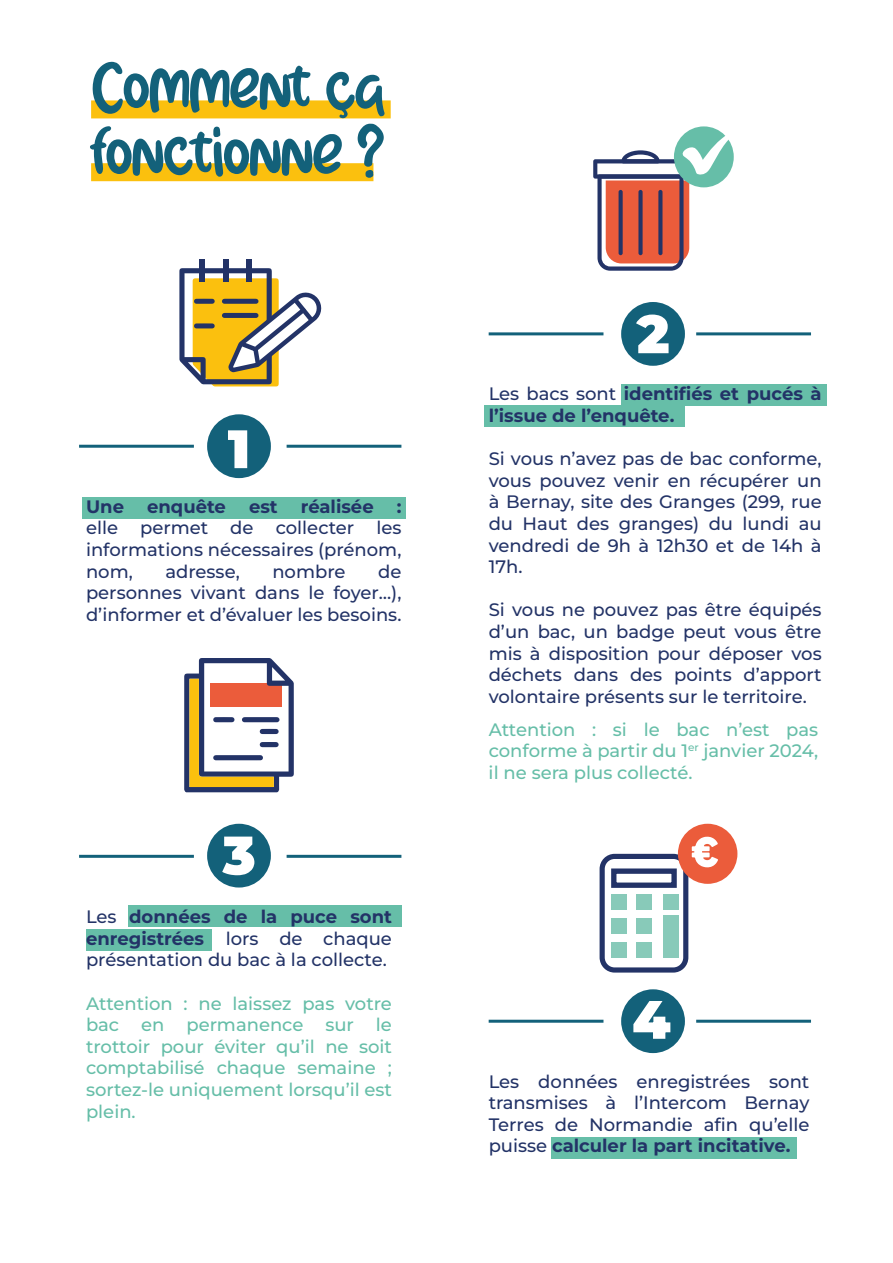
<style>
.page{position:relative;width:893px;height:1263px;background:#fff}
.page>*{position:absolute;margin:0;border:0;box-sizing:border-box;transform-origin:0 0}
.t1{font:90px/66px "Lemon Juice";color:#13617a}
.t2{font:900 54px "Montserrat";color:#fff}
.t3{font:500 18px/21.6px "Montserrat";color:#233367;text-align:justify}
.t4{font:500 18px/21.6px "Montserrat";color:#66bea8;text-align:justify}
.t5{font:700 18px/21.6px "Montserrat";color:#233367}
.s1{font-weight:700}
.s2{font-weight:500}
</style>
<div class="page">
<div style="left:207px;top:414px;width:64px;height:64px;background:#13617a;border-radius:50%"></div>
<div style="left:621px;top:302px;width:64px;height:64px;background:#13617a;border-radius:50%"></div>
<div style="left:621px;top:989px;width:64px;height:64px;background:#13617a;border-radius:50%"></div>
<div style="left:207px;top:824px;width:64px;height:63px;background:#13617a;border-radius:50%"></div>
<div style="left:82px;top:497px;width:324px;height:22px;background:#66bea8"></div>
<div style="left:621px;top:385px;width:205px;height:21px;background:#66bea8"></div>
<div style="left:484px;top:406px;width:201px;height:21px;background:#66bea8"></div>
<div style="left:128px;top:906px;width:273px;height:21px;background:#66bea8"></div>
<div style="left:86px;top:929px;width:126px;height:21px;background:#66bea8"></div>
<div style="left:551px;top:1137px;width:246px;height:21px;background:#66bea8"></div>
<div style="left:91px;top:100px;width:300px;height:18px;background:#fbc00e"></div>
<div style="left:91px;top:163px;width:282px;height:18px;background:#fbc00e"></div>
<hr style="left:79px;top:855px;width:115px;height:3px;background:#13617a">
<hr style="left:79px;top:445px;width:115px;height:3px;background:#13617a">
<hr style="left:489px;top:332px;width:114px;height:3px;background:#13617a">
<hr style="left:489px;top:1020px;width:114px;height:3px;background:#13617a">
<hr style="left:287px;top:855px;width:114px;height:3px;background:#13617a">
<hr style="left:287px;top:445px;width:114px;height:3px;background:#13617a">
<hr style="left:696px;top:332px;width:115px;height:3px;background:#13617a">
<hr style="left:696px;top:1020px;width:115px;height:3px;background:#13617a">
<svg style="left:184px;top:658px;width:110px;height:134px"></svg>
<svg style="left:593px;top:126px;width:141px;height:145px"></svg>
<div style="left:200px;top:259px;width:5px;height:22px;background:#233367"></div>
<div style="left:223px;top:259px;width:6px;height:22px;background:#233367"></div>
<div style="left:246px;top:259px;width:6px;height:22px;background:#233367"></div>
<svg style="left:179px;top:268px;width:143px;height:118px"></svg>
<div style="left:600px;top:854px;width:88px;height:118px;border:5px solid #233367;border-radius:13px"></div>
<div style="left:611px;top:868px;width:66px;height:20px;border:5px solid #233367"></div>
<div style="left:611px;top:894px;width:15px;height:15px;background:#88cab9"></div>
<div style="left:611px;top:918px;width:15px;height:15px;background:#88cab9"></div>
<div style="left:637px;top:894px;width:15px;height:15px;background:#88cab9"></div>
<div style="left:637px;top:918px;width:15px;height:15px;background:#88cab9"></div>
<div style="left:611px;top:942px;width:15px;height:15px;background:#88cab9"></div>
<div style="left:637px;top:942px;width:15px;height:16px;background:#88cab9"></div>
<div style="left:663px;top:894px;width:15px;height:15px;background:#88cab9"></div>
<div style="left:663px;top:915px;width:15px;height:43px;background:#88cab9"></div>
<div style="left:678px;top:824px;width:59px;height:60px;background:#eb5c3b;border-radius:50%"></div>
<svg style="left:692px;top:837px;width:26px;height:30px"></svg>
<h1 class="t1" style="left:92px;top:51px;width:295px">Comment ça fonctionne ?</h1>
<h2 class="t2" style="left:228px;top:413px;width:24px">1</h2>
<p class="t5" style="left:86px;top:495px;width:40px">Une</p>
<p class="t5" style="left:147px;top:495px;width:80px">enquête</p>
<p class="t5" style="left:249px;top:495px;width:30px">est</p>
<p class="t5" style="left:301px;top:495px;width:74px">réalisée</p>
<p class="t5" style="left:397px;top:495px;width:6px">:</p>
<p class="t3" style="left:86px;top:517px;width:317px">elle permet de collecter les informations nécessaires (prénom, nom,</p>
<p class="t3" style="left:86px;top:560px;width:317px;text-indent:292px">de personnes vivant dans le foyer…), d’informer et d’évaluer les besoins.</p>
<p class="t3" style="left:165px;top:560px;width:76px">adresse,</p>
<p class="t3" style="left:272px;top:560px;width:75px">nombre</p>
<h2 class="t2" style="left:223px;top:819px;width:35px">3</h2>
<p class="t3" style="left:86px;top:905px;width:307px">Les <span class="s1">données de la puce sont enregistrées</span> lors de chaque présentation du bac à la collecte.</p>
<p class="t4" style="left:86px;top:992px;width:307px">Attention : ne laissez pas votre bac en permanence sur le trottoir pour éviter qu’il ne soit comptabilisé chaque semaine ; sortez-le uniquement lorsqu’il est plein.</p>
<h2 class="t2" style="left:637px;top:298px;width:34px">2</h2>
<p class="t5" style="left:489px;top:383px;width:335px"><span class="s2">Les bacs sont</span> identifiés et pucés à l’issue de l’enquête.</p>
<p class="t3" style="left:489px;top:447px;width:334px">Si vous n’avez pas de bac conforme, vous pouvez venir en récupérer un à Bernay, site des Granges (299, rue du Haut des granges) du lundi au vendredi de 9h à 12h30 et de 14h à 17h.</p>
<p class="t3" style="left:489px;top:599px;width:334px">Si vous ne pouvez pas être équipés d’un bac, un badge peut vous être mis à disposition pour déposer vos déchets dans des points d’apport volontaire présents sur le territoire.</p>
<p class="t4" style="left:489px;top:718px;width:331px">Attention : si le bac n’est pas conforme à partir du 1<sup>er</sup> janvier 2024, il ne sera plus collecté.</p>
<h2 class="t2" style="left:632px;top:984px;width:40px">4</h2>
<p class="t3" style="left:489px;top:1070px;width:322px">Les données enregistrées sont transmises à l’Intercom Bernay Terres de Normandie afin qu’elle puisse <span class="s1">calculer la part incitative.</span></p>
</div>
